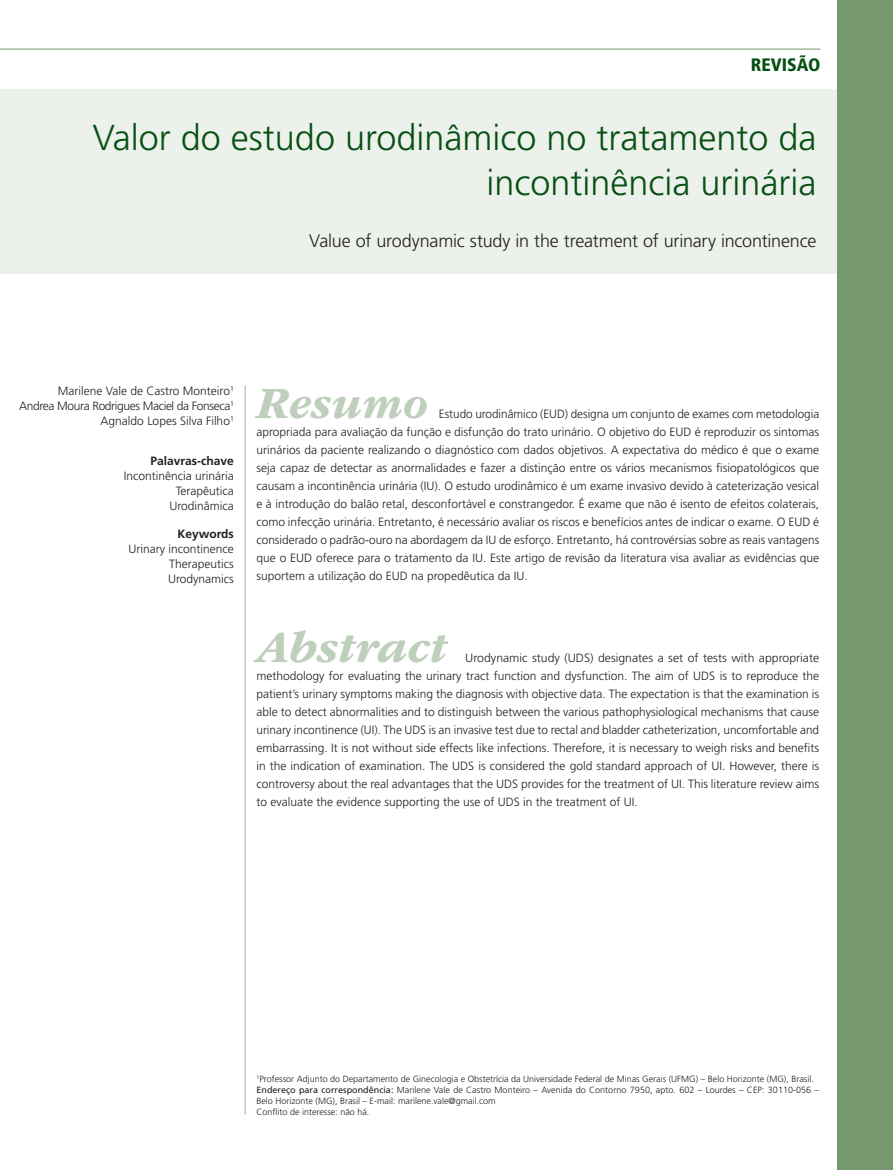
<style>
.page{position:relative;width:893px;height:1170px;background:#fff}
.page>*{position:absolute;margin:0;border:0;box-sizing:border-box;transform-origin:0 0}
._04_0_Resumo_Abstrac{font:italic 700 46.5px "ITC Garamond Std";color:#becfbb}
._01_0_Título{font:300 36px/45px "Frutiger LT Std";color:#075013;text-align:right}
._01_1_Título_Inglês{font:300 18px "Frutiger LT Std";letter-spacing:-.01em;color:#231f20}
.t1{font:900 condensed 18px "Frutiger LT Std";color:#075013}
._04_0_Resumo_Abstrac-2{font:300 12px/18px "Frutiger LT Std";color:#231f20;text-align:justify}
._02_0_Autores{font:300 12px "Frutiger LT Std";color:#231f20}
._04_2_Palavras-chave{font:300 12px "Frutiger LT Std";color:#231f20}
._04_3_Keywords{font:300 12px "Frutiger LT Std";color:#231f20}
._02_0_Autores-2{font:300 12px "Frutiger LT Std";letter-spacing:-.03em;color:#231f20}
._04_1_Título_palavra{font:700 12px "Frutiger LT Std";color:#231f20}
._02_2_Autor-tilulaçã{font:300 9px/10.8px "Frutiger LT Std";color:#231f20}
._02_1_instituição{font:300 9px "Frutiger LT Std";color:#231f20}
.s1{font-weight:400}
</style>
<div class="page">
<hr style="left:0;top:49px;width:820px;height:1px;background:#76986f">
<hr style="left:244px;top:385px;width:2px;height:729px;background:#becfbb">
<div style="left:0;top:89px;width:893px;height:185px;background:#ecf1eb"></div>
<div style="left:838px;top:0;width:55px;height:1169px;background:#76986f"></div>
<h3 class="t1" style="left:751px;top:54px;width:71px">REVISÃO</h3>
<p class="_01_0_Título" style="left:93px;top:116px;width:725px">Valor do estudo urodinâmico no tratamento da incontinência urinária</p>
<p class="_01_1_Título_Inglês" style="left:309px;top:231px;width:509px">Value of urodynamic study in the treatment of urinary incontinence</p>
<p class="_02_0_Autores" style="left:58px;top:383px;width:178px">Marilene Vale de Castro Monteiro<sup>1</sup></p>
<p class="_02_0_Autores-2" style="left:19px;top:398px;width:216px">Andrea Moura Rodrigues Maciel da Fonseca<sup>1</sup></p>
<p class="_02_0_Autores" style="left:101px;top:413px;width:135px">Agnaldo Lopes Silva Filho<sup>1</sup></p>
<p class="_04_1_Título_palavra" style="left:150px;top:454px;width:85px">Palavras-chave</p>
<p class="_04_2_Palavras-chave" style="left:124px;top:469px;width:112px">Incontinência urinária</p>
<p class="_04_2_Palavras-chave" style="left:176px;top:484px;width:59px">Terapêutica</p>
<p class="_04_2_Palavras-chave" style="left:169px;top:499px;width:66px">Urodinâmica</p>
<p class="_04_1_Título_palavra" style="left:177px;top:526px;width:58px">Keywords</p>
<p class="_04_3_Keywords" style="left:129px;top:542px;width:107px">Urinary incontinence</p>
<p class="_04_3_Keywords" style="left:169px;top:557px;width:66px">Therapeutics</p>
<p class="_04_3_Keywords" style="left:168px;top:572px;width:67px">Urodynamics</p>
<p class="_04_0_Resumo_Abstrac" style="left:256px;top:378px;width:173px">Resumo</p>
<p class="_04_0_Resumo_Abstrac-2" style="left:256px;top:405px;width:564px;text-indent:182px">Estudo urodinâmico (EUD) designa um conjunto de exames com metodologia apropriada para avaliação da função e disfunção do trato urinário. O objetivo do EUD é reproduzir os sintomas urinários da paciente realizando o diagnóstico com dados objetivos. A expectativa do médico é que o exame seja capaz de detectar as anormalidades e fazer a distinção entre os vários mecanismos fisiopatológicos que causam a incontinência urinária (IU). O estudo urodinâmico é um exame invasivo devido à cateterização vesical e à introdução do balão retal, desconfortável e constrangedor. É exame que não é isento de efeitos colaterais, como infecção urinária. Entretanto, é necessário avaliar os riscos e benefícios antes de indicar o exame. O EUD é considerado o padrão-ouro na abordagem da IU de esforço. Entretanto, há controvérsias sobre as reais vantagens que o EUD oferece para o tratamento da IU. Este artigo de revisão da literatura visa avaliar as evidências que suportem a utilização do EUD na propedêutica da IU.</p>
<p class="_04_0_Resumo_Abstrac" style="left:256px;top:621px;width:191px">Abstract</p>
<p class="_04_0_Resumo_Abstrac-2" style="left:256px;top:648px;width:564px;text-indent:209px">Urodynamic study (UDS) designates a set of tests with appropriate methodology for evaluating the urinary tract function and dysfunction. The aim of UDS is to reproduce the patient’s urinary symptoms making the diagnosis with objective data. The expectation is that the examination is able to detect abnormalities and to distinguish between the various pathophysiological mechanisms that cause urinary incontinence (UI). The UDS is an invasive test due to rectal and bladder catheterization, uncomfortable and embarrassing. It is not without side effects like infections. Therefore, it is necessary to weigh risks and benefits in the indication of examination. The UDS is considered the gold standard approach of UI. However, there is controversy about the real advantages that the UDS provides for the treatment of UI. This literature review aims to evaluate the evidence supporting the use of UDS in the treatment of UI.</p>
<p class="_02_1_instituição" style="left:256px;top:1073px;width:559px"><sup>1</sup>Professor Adjunto do Departamento de Ginecologia e Obstetrícia da Universidade Federal de Minas Gerais (UFMG) – Belo Horizonte (MG), Brasil.</p>
<p class="_02_2_Autor-tilulaçã" style="left:256px;top:1084px;width:564px"><span class="s1">Endereço para correspondência:</span> Marilene Vale de Castro Monteiro – Avenida do Contorno 7950, apto. 602 – Lourdes – CEP: 30110-056 –<br>Belo Horizonte (MG), Brasil – E-mail: marilene.vale@gmail.com</p>
<p class="_02_2_Autor-tilulaçã" style="left:256px;top:1106px;width:114px">Conflito de interesse: não há.</p>
</div>
